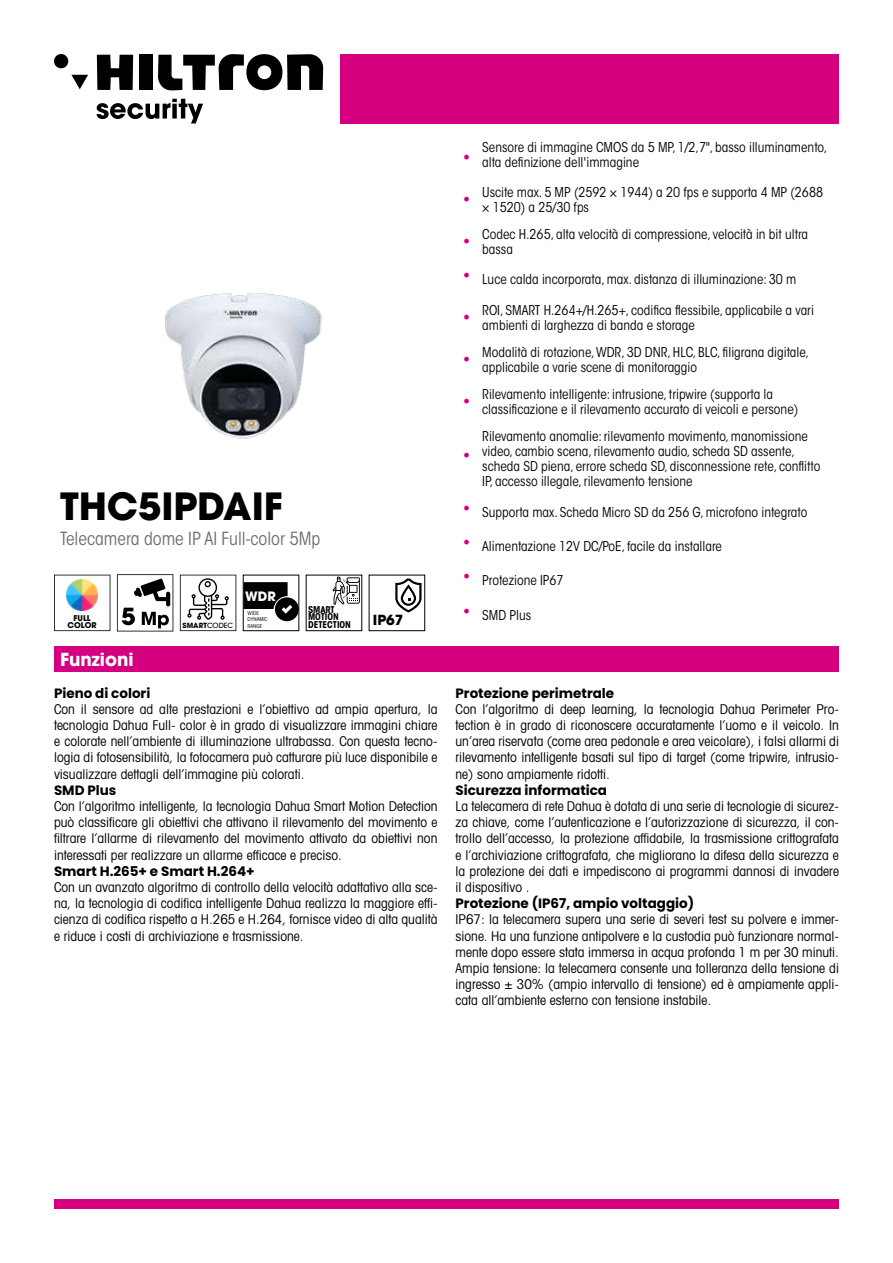
<style>
.page{position:relative;width:893px;height:1263px;background:#fff}
.page>*{position:absolute;margin:0;border:0;box-sizing:border-box;transform-origin:0 0}
.t1{font:700 37.5px "Avant Garde LT";color:#000}
.t2{font:condensed 18px "ITC Avant Garde Std";color:#706f6f}
.t3{font:700 18px "Avant Garde LT";color:#fff}
.t4{font:18px "Minion Pro";color:#d5007f}
.t5{font:700 13.95px "Avant Garde LT";color:#000}
.t6{font:condensed 13.5px/16.2px "Avant Garde";color:#000;text-align:justify}
.t7{font:condensed 13.5px/15px "ITC Avant Garde Std";color:#000}
.t8{font:700 13.5px "Poppins";color:#000}
.t9{font:700 12.9px "Avant Garde LT";color:#fff}
.t10{font:700 condensed 9.3px/7.9px "ITC Avant Garde Std";color:#000}
.t11{font:700 7.95px/7.2px "Avant Garde LT";color:#000;text-align:center}
.t12{font:700 7.2px "Avant Garde LT";color:#000}
.t13{font:condensed 5.4px/6.4px "Avant Garde";color:#000}
.s1{font-weight:500}
.s2{font-family:"Minion Pro";font-stretch:normal;font-size:18px;color:#d5007f}
</style>
<div class="page">
<svg style="left:97px;top:99px;width:106px;height:24px"></svg>
<svg style="left:71px;top:75px;width:17px;height:14px"></svg>
<div style="left:54px;top:54px;width:14px;height:14px;background:#000;border-radius:50%"></div>
<svg style="left:97px;top:55px;width:36px;height:35px"></svg>
<div style="left:139px;top:55px;width:14px;height:35px;background:#000"></div>
<svg style="left:158px;top:54px;width:165px;height:37px"></svg>
<div style="left:340px;top:54px;width:499px;height:69px;background:#d5007f"></div>
<div style="left:54px;top:1199px;width:785px;height:10px;background:#d5007f"></div>
<img style="left:165px;top:292px;width:157px;height:147px">
<div style="left:54px;top:646px;width:785px;height:25px;background:#d5007f"></div>
<div style="left:243px;top:575px;width:56px;height:56px;border:1px solid #000"></div>
<svg style="left:242px;top:581px;width:57px;height:40px"></svg>
<svg style="left:180px;top:575px;width:56px;height:56px"></svg>
<svg style="left:333px;top:576px;width:27px;height:29px"></svg>
<svg style="left:117px;top:574px;width:56px;height:57px"></svg>
<svg style="left:54px;top:575px;width:56px;height:56px"></svg>
<svg style="left:395px;top:578px;width:27px;height:34px"></svg>
<h1 class="t1" style="left:60px;top:481px;width:224px">THC5IPDAIF</h1>
<h2 class="t2" style="left:60px;top:528px;width:262px">Telecamera dome IP AI Full-color 5Mp</h2>
<p class="t9" style="left:245px;top:587px;width:32px">WDR</p>
<p class="t13" style="left:248px;top:610px;width:21px">WIDE<br>DYNAMIC</p>
<p class="t10" style="left:308px;top:605px;width:44px">SMART<br>MOTION<br>DETECTION</p>
<p class="t11" style="left:68px;top:614px;width:31px">FULL<br>COLOR</p>
<p class="t5" style="left:373px;top:611px;width:32px">IP67</p>
<p class="t12" style="left:183px;top:621px;width:52px">SMART<span class="s1">CODEC</span></p>
<p class="t13" style="left:248px;top:623px;width:16px">RANGE</p>
<h2 class="t3" style="left:60px;top:647px;width:75px">Funzioni</h2>
<p class="t8" style="left:54px;top:685px;width:98px">Pieno di colori</p>
<p class="t6" style="left:54px;top:700px;width:385px">Con il sensore ad alte prestazioni e l’obiettivo ad ampia apertura, la tecnologia Dahua Full- color è in grado di visualizzare immagini chiare e colorate nell’ambiente di illuminazione ultrabassa. Con questa tecno&shy;logia di fotosensibilità, la fotocamera può catturare più luce disponibile e visualizzare dettagli dell’immagine più colorati.</p>
<p class="t8" style="left:54px;top:782px;width:64px">SMD Plus</p>
<p class="t6" style="left:54px;top:798px;width:385px">Con l’algoritmo intelligente, la tecnologia Dahua Smart Motion Detection può classificare gli obiettivi che attivano il rilevamento del movimento e filtrare l’allarme di rilevamento del movimento attivato da obiettivi non interessati per realizzare un allarme efficace e preciso.</p>
<p class="t8" style="left:54px;top:863px;width:202px">Smart H.265+ e Smart H.264+</p>
<p class="t6" style="left:54px;top:879px;width:385px">Con un avanzato algoritmo di controllo della velocità adattativo alla sce&shy;na, la tecnologia di codifica intelligente Dahua realizza la maggiore effi&shy;cienza di codifica rispetto a H.265 e H.264, fornisce video di alta qualità e riduce i costi di archiviazione e trasmissione.</p>
<p class="t7" style="left:482px;top:140px;width:346px">Sensore di immagine CMOS da 5 MP, 1/2,7", basso illuminamento, alta definizione dell'immagine</p>
<p class="t7" style="left:482px;top:184px;width:342px;text-indent:-19px"><span class="s2">•</span> Uscite max. 5 MP (2592 × 1944) a 20 fps e supporta 4 MP (2688 × 1520) a 25/30 fps</p>
<p class="t7" style="left:482px;top:226px;width:327px;text-indent:-19px"><span class="s2">•</span> Codec H.265, alta velocità di compressione, velocità in bit ultra bassa</p>
<p class="t7" style="left:463px;top:272px;width:335px"><sup>•</sup> Luce calda incorporata, max. distanza di illuminazione: 30 m</p>
<p class="t7" style="left:482px;top:303px;width:333px;text-indent:-19px"><span class="s2">•</span> ROI, SMART H.264+/H.265+, codifica flessibile, applicabile a vari ambienti di larghezza di banda e storage</p>
<p class="t7" style="left:482px;top:345px;width:328px;text-indent:-19px"><span class="s2">•</span> Modalità di rotazione, WDR, 3D DNR, HLC, BLC, filigrana digitale, applicabile a varie scene di monitoraggio</p>
<p class="t7" style="left:482px;top:387px;width:317px;text-indent:-19px"><span class="s2">•</span> Rilevamento intelligente: intrusione, tripwire (supporta la classificazione e il rilevamento accurato di veicoli e persone)</p>
<h2 class="t4" style="left:463px;top:441px;width:9px">•</h2>
<h2 class="t4" style="left:463px;top:143px;width:9px">•</h2>
<p class="t7" style="left:482px;top:429px;width:340px">Rilevamento anomalie: rilevamento movimento, manomissione video, cambio scena, rilevamento audio, scheda SD assente, scheda SD piena, errore scheda SD, disconnessione rete, conflitto IP, accesso illegale, rilevamento tensione</p>
<p class="t7" style="left:463px;top:504px;width:346px"><sup>•</sup> Supporta max. Scheda Micro SD da 256 G, microfono integrato</p>
<p class="t7" style="left:463px;top:539px;width:260px"><sup>•</sup> Alimentazione 12V DC/PoE, facile da installare</p>
<p class="t7" style="left:463px;top:573px;width:102px"><sup>•</sup> Protezione IP67</p>
<p class="t7" style="left:463px;top:607px;width:69px"><sup>•</sup> SMD Plus</p>
<p class="t8" style="left:455px;top:685px;width:160px">Protezione perimetrale</p>
<p class="t6" style="left:455px;top:700px;width:385px">Con l’algoritmo di deep learning, la tecnologia Dahua Perimeter Pro&shy;tection è in grado di riconoscere accuratamente l’uomo e il veicolo. In un’area riservata (come area pedonale e area veicolare), i falsi allarmi di rilevamento intelligente basati sul tipo di target (come tripwire, intrusio&shy;ne) sono ampiamente ridotti.</p>
<p class="t8" style="left:455px;top:782px;width:153px">Sicurezza informatica</p>
<p class="t6" style="left:455px;top:798px;width:385px">La telecamera di rete Dahua è dotata di una serie di tecnologie di sicurez&shy;za chiave, come l’autenticazione e l’autorizzazione di sicurezza, il con&shy;trollo dell’accesso, la protezione affidabile, la trasmissione crittografata e l’archiviazione crittografata, che migliorano la difesa della sicurezza e la protezione dei dati e impediscono ai programmi dannosi di invadere il dispositivo .</p>
<p class="t8" style="left:455px;top:896px;width:240px">Protezione (IP67, ampio voltaggio)</p>
<p class="t6" style="left:455px;top:911px;width:385px">IP67: la telecamera supera una serie di severi test su polvere e immer&shy;sione. Ha una funzione antipolvere e la custodia può funzionare normal&shy;mente dopo essere stata immersa in acqua profonda 1 m per 30 minuti.<br>Ampia tensione: la telecamera consente una tolleranza della tensione di ingresso ± 30% (ampio intervallo di tensione) ed è ampiamente appli&shy;cata all’ambiente esterno con tensione instabile.</p>
</div>
